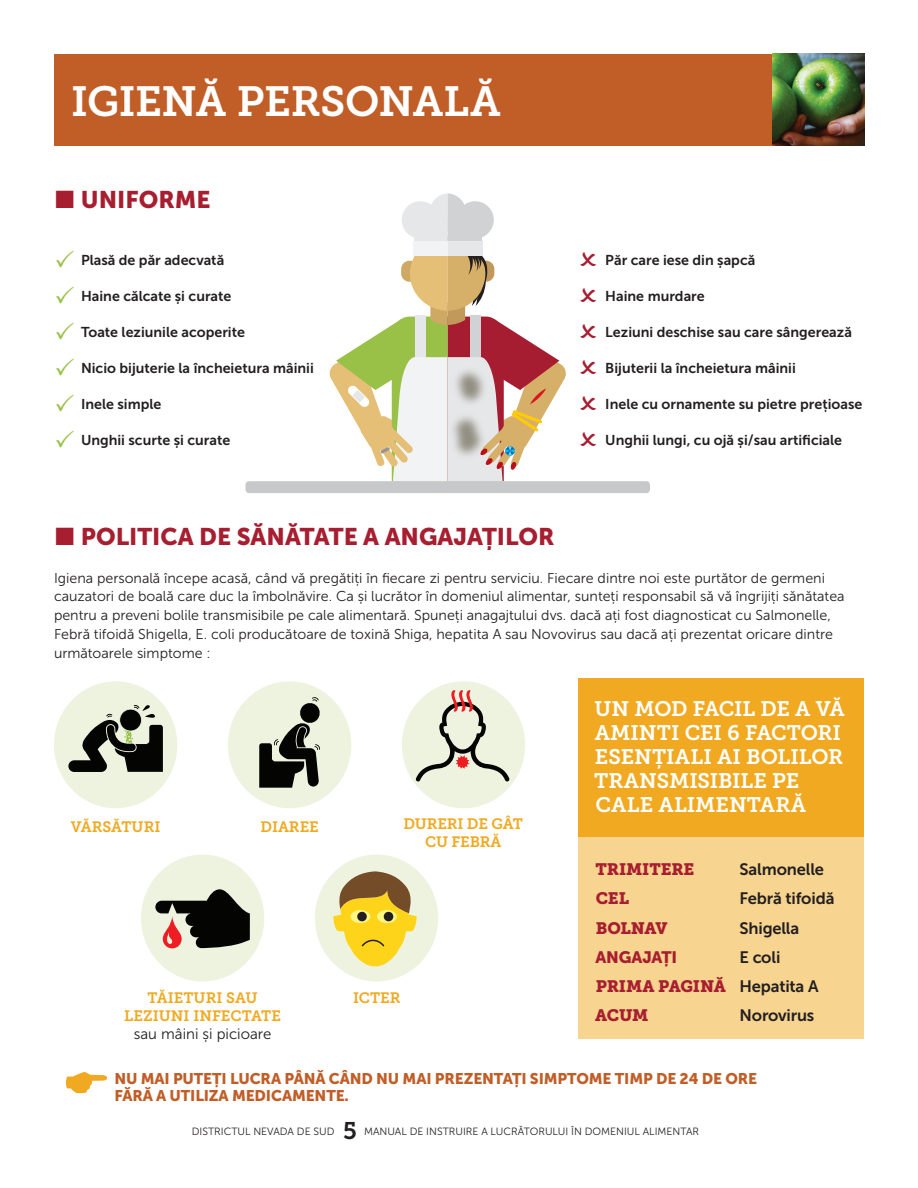
<style>
.page{position:relative;width:918px;height:1188px;background:#fff}
.page>*{position:absolute;margin:0;border:0;box-sizing:border-box;transform-origin:0 0}
.t1{font:42px "Museo Slab 700";letter-spacing:-.015em;color:#fff}
.t2{font:24px "Museo Sans 900";color:#a71e30}
.t3{font:21px/24px "Museo Slab 700";letter-spacing:-.005em;color:#fff}
.t4{font:16.5px "Museo Sans 700";letter-spacing:-.01em;color:#231f20}
.t5{font:16.5px "Museo Slab 900";letter-spacing:-.01em;color:#a71e30}
.t6{font:16.5px "Museo Sans 900";letter-spacing:-.01em;color:#a71e30}
.t7{font:15.3px/16.5px "Museo Sans 900";letter-spacing:-.01em;color:#c15e28}
.t8{font:15px/18px "Museo Slab 700";color:#f0a920;text-align:center}
.t9{font:15px "Museo Sans 300";color:#231f20}
.t10{font:14.25px/18.8px "Museo Sans 300";color:#231f20}
.t11{font:14.25px "Museo Sans 700";color:#231f20}
.t12{font:10.5px "Museo Sans 300";color:#231f20}
.s1{font-family:"Museo Sans 700";color:#231f20}
.s2{font-family:"Museo Slab 700";font-size:24px}
</style>
<div class="page">
<div style="left:578px;top:819px;width:286px;height:220px;background:#f7d48f"></div>
<div style="left:578px;top:678px;width:286px;height:159px;background:#f0a920"></div>
<div style="left:54px;top:54px;width:810px;height:92px;background:#c15e28"></div>
<img style="left:772px;top:54px;width:92px;height:92px">
<div style="left:315px;top:855px;width:123px;height:126px;background:#edf3df;border-radius:50%"></div>
<svg style="left:333px;top:871px;width:84px;height:95px"></svg>
<div style="left:141px;top:855px;width:123px;height:126px;background:#edf3df;border-radius:50%"></div>
<svg style="left:155px;top:889px;width:95px;height:59px"></svg>
<div style="left:402px;top:681px;width:123px;height:127px;background:#edf3df;border-radius:50%"></div>
<svg style="left:416px;top:690px;width:94px;height:91px"></svg>
<div style="left:228px;top:681px;width:123px;height:127px;background:#edf3df;border-radius:50%"></div>
<svg style="left:259px;top:697px;width:61px;height:91px"></svg>
<div style="left:54px;top:681px;width:123px;height:127px;background:#edf3df;border-radius:50%"></div>
<svg style="left:68px;top:703px;width:95px;height:69px"></svg>
<svg style="left:66px;top:1072px;width:41px;height:21px"></svg>
<svg style="left:329px;top:194px;width:237px;height:287px"></svg>
<div style="left:448px;top:242px;width:35px;height:14px;background:#e6e7e9"></div>
<img style="left:402px;top:316px;width:135px;height:47px">
<img style="left:399px;top:363px;width:138px;height:118px">
<div style="left:246px;top:481px;width:404px;height:12px;background:#c7c8ca;border-radius:4px"></div>
<p class="t1" style="left:71px;top:77px;width:431px">IGIENĂ PERSONALĂ</p>
<p class="t2" style="left:81px;top:185px;width:131px">UNIFORME</p>
<p class="t11" style="left:81px;top:252px;width:145px">Plasă de păr adecvată</p>
<p class="t11" style="left:81px;top:288px;width:152px">Haine călcate și curate</p>
<p class="t11" style="left:81px;top:324px;width:166px">Toate leziunile acoperite</p>
<p class="t11" style="left:81px;top:360px;width:234px">Nicio bijuterie la încheietura mâinii</p>
<p class="t11" style="left:81px;top:396px;width:82px">Inele simple</p>
<p class="t11" style="left:81px;top:432px;width:151px">Unghii scurte și curate</p>
<p class="t11" style="left:605px;top:252px;width:152px">Păr care iese din șapcă</p>
<p class="t11" style="left:605px;top:288px;width:101px">Haine murdare</p>
<p class="t11" style="left:605px;top:324px;width:248px">Leziuni deschise sau care sângerează</p>
<p class="t11" style="left:605px;top:360px;width:192px">Bijuterii la încheietura mâinii</p>
<p class="t11" style="left:605px;top:396px;width:259px">Inele cu ornamente su pietre prețioase</p>
<p class="t11" style="left:605px;top:432px;width:238px">Unghii lungi, cu ojă și/sau artificiale</p>
<p class="t2" style="left:81px;top:523px;width:475px">POLITICA DE SĂNĂTATE A ANGAJAȚILOR</p>
<p class="t10" style="left:54px;top:568px;width:792px">Igiena personală începe acasă, când vă pregătiți în fiecare zi pentru serviciu. Fiecare dintre noi este purtător de germeni cauzatori de boală care duc la îmbolnăvire. Ca și lucrător în domeniul alimentar, sunteți responsabil să vă îngrijiți sănătatea pentru a preveni bolile transmisibile pe cale alimentară. Spuneți anagajtului dvs. dacă ați fost diagnosticat cu Salmonelle, Febră tifoidă Shigella, E. coli producătoare de toxină Shiga, hepatita A sau Novovirus sau dacă ați prezentat oricare dintre următoarele simptome :</p>
<p class="t8" style="left:71px;top:818px;width:91px">VĂRSĂTURI</p>
<p class="t8" style="left:260px;top:818px;width:60px">DIAREE</p>
<p class="t8" style="left:403px;top:815px;width:121px">DURERI DE GÂT<br>CU FEBRĂ</p>
<p class="t8" style="left:147px;top:989px;width:112px">TĂIETURI SAU</p>
<p class="t8" style="left:353px;top:989px;width:49px">ICTER</p>
<p class="t8" style="left:124px;top:1007px;width:158px">LEZIUNI INFECTATE</p>
<p class="t9" style="left:134px;top:1026px;width:139px">sau mâini și picioare</p>
<p class="t3" style="left:594px;top:697px;width:252px">UN MOD FACIL DE A VĂ<br>AMINTI CEI 6 FACTORI<br>ESENȚIALI AI BOLILOR<br>TRANSMISIBILE PE<br>CALE ALIMENTARĂ</p>
<p class="t5" style="left:596px;top:860px;width:100px">TRIMITERE</p>
<p class="t4" style="left:740px;top:860px;width:86px">Salmonelle</p>
<p class="t5" style="left:596px;top:889px;width:35px">CEL</p>
<p class="t4" style="left:740px;top:889px;width:97px">Febră tifoidă</p>
<p class="t5" style="left:596px;top:918px;width:73px">BOLNAV</p>
<p class="t4" style="left:740px;top:919px;width:61px">Shigella</p>
<p class="t6" style="left:595px;top:948px;width:83px">ANGAJAȚI</p>
<p class="t4" style="left:740px;top:948px;width:42px">E coli</p>
<p class="t5" style="left:596px;top:977px;width:224px">PRIMA PAGINĂ <span class="s1">Hepatita A</span></p>
<p class="t5" style="left:595px;top:1006px;width:55px">ACUM</p>
<p class="t4" style="left:740px;top:1006px;width:76px">Norovirus</p>
<p class="t7" style="left:114px;top:1070px;width:644px">NU MAI PUTEȚI LUCRA PÂNĂ CÂND NU MAI PREZENTAȚI SIMPTOME TIMP DE 24 DE ORE<br>FĂRĂ A UTILIZA MEDICAMENTE.</p>
<p class="t12" style="left:192px;top:1125px;width:144px">DISTRICTUL NEVADA DE SUD</p>
<p class="t12" style="left:343px;top:1125px;width:358px"><span class="s2">5</span> MANUAL DE INSTRUIRE A LUCRĂTORULUI ÎN DOMENIUL ALIMENTAR</p>
</div>
